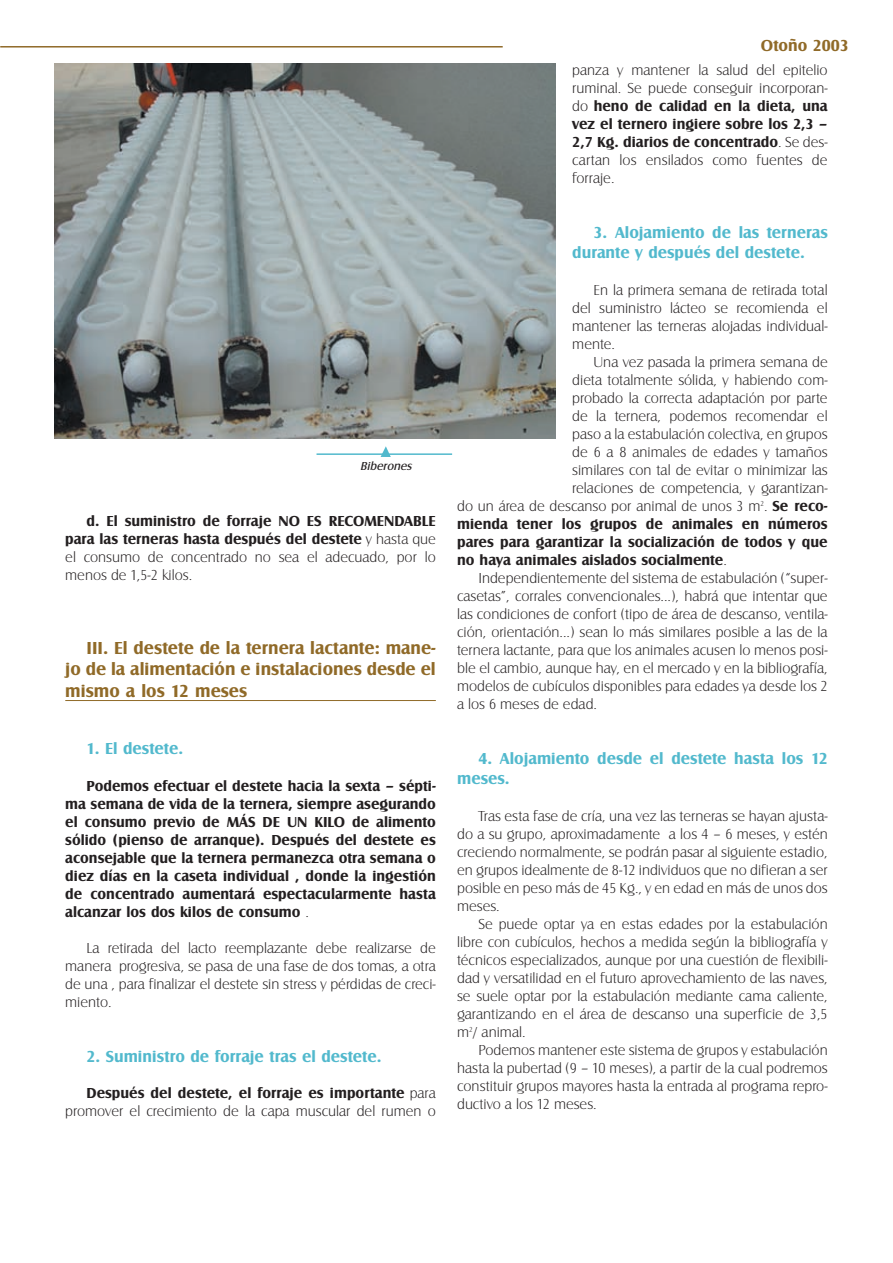
<style>
.page{position:relative;width:893px;height:1263px;background:#fff}
.page>*{position:absolute;margin:0;border:0;box-sizing:border-box;transform-origin:0 0}
.t1{font:700 18px/21.6px "Castle T";color:#906a28;text-align:justify}
.t2{font:700 16.5px/19.8px "Castle T";color:#52b9cd}
.t3{font:700 16.5px "Castle T";color:#906a28}
.t4{font:15px/18px "Castle T Ligh";color:#231f20;text-align:justify}
.t5{font:700 15px/18px "Castle T";color:#231f20;text-align:justify}
.t6{font:italic 12px "Castle T";color:#231f20}
.s1{font-family:"Castle T Ligh";font-weight:400}
.s2{font-family:"Castle T";font-weight:700}
</style>
<div class="page">
<hr style="left:0;top:46px;width:503px;height:2px;background:#906a28">
<hr style="left:65px;top:700px;width:371px;height:1px;background:#906a28">
<img style="left:54px;top:64px;width:502px;height:374px">
<svg style="left:381px;top:446px;width:10px;height:11px"></svg>
<hr style="left:316px;top:453px;width:136px;height:2px;background:#52b9cd">
<p class="t6" style="left:360px;top:458px;width:55px">Biberones</p>
<p class="t5" style="left:65px;top:512px;width:372px;text-align:right">d. El suministro de forraje NO ES RECOMENDABLE para las terneras hasta después del destete <span class="s1">y hasta que</span></p>
<p class="t4" style="left:65px;top:548px;width:372px">el consumo de concentrado no sea el adecuado, por lo menos de 1,5-2 kilos.</p>
<p class="t1" style="left:65px;top:637px;width:372px;text-indent:21px">III. El destete de la ternera lactante: mane&shy;jo de la alimentación e instalaciones desde el mismo a los 12 meses</p>
<p class="t2" style="left:87px;top:738px;width:98px">1. El destete.</p>
<p class="t5" style="left:65px;top:776px;width:372px;text-indent:21px">Podemos efectuar el destete hacia la sexta – sépti&shy;ma semana de vida de la ternera, siempre asegurando el consumo previo de MÁS DE UN KILO de alimento sólido (pienso de arranque). Después del destete es aconsejable que la ternera permanezca otra semana o diez días en la caseta individual , donde la ingestión de concentrado aumentará espectacularmente hasta alcanzar los dos kilos de consumo <span class="s1">.</span></p>
<p class="t4" style="left:65px;top:938px;width:372px;text-indent:21px">La retirada del lacto reemplazante debe realizarse de manera progresiva, se pasa de una fase de dos tomas, a otra de una , para finalizar el destete sin stress y pérdidas de creci&shy;miento.</p>
<p class="t2" style="left:87px;top:1046px;width:296px">2. Suministro de forraje tras el destete.</p>
<p class="t5" style="left:87px;top:1084px;width:351px">Después del destete, el forraje es importante <span class="s1">para</span></p>
<p class="t4" style="left:65px;top:1102px;width:372px">promover el crecimiento de la capa muscular del rumen o</p>
<p class="t3" style="left:761px;top:36px;width:89px">Otoño 2003</p>
<p class="t4" style="left:572px;top:61px;width:257px">panza y mantener la salud del epitelio ruminal. Se puede conseguir incorporan-</p>
<p class="t5" style="left:572px;top:97px;width:257px"><span class="s1">do</span> heno de calidad en la dieta, una vez el ternero ingiere sobre los 2,3 – 2,7 Kg. diarios de concentrado<span class="s1">. Se des-</span></p>
<p class="t4" style="left:572px;top:151px;width:257px">cartan los ensilados como fuentes de forraje.</p>
<p class="t2" style="left:572px;top:223px;width:257px;text-indent:21px">3. Alojamiento de las terneras durante y después del destete.</p>
<p class="t4" style="left:572px;top:281px;width:257px;text-indent:21px">En la primera semana de retirada total del suministro lácteo se recomienda el mantener las terneras alojadas individual&shy;mente.</p>
<p class="t4" style="left:457px;top:353px;width:372px;text-align:right">Una vez pasada la primera semana de<br>dieta totalmente sólida, y habiendo com-<br>probado la correcta adaptación por parte<br>de la ternera, podemos recomendar el<br>paso a la estabulación colectiva, en grupos<br>de 6 a 8 animales de edades y tamaños<br>similares con tal de evitar o minimizar las<br>relaciones de competencia, y garantizan-<br>do un área de descanso por animal de unos 3 m<sup>2</sup>. <span class="s2">Se reco-</span></p>
<p class="t5" style="left:457px;top:515px;width:372px">mienda tener los grupos de animales en números pares para garantizar la socialización de todos y que no haya animales aislados socialmente<span class="s1">.</span></p>
<p class="t4" style="left:457px;top:569px;width:372px;text-indent:21px">Independientemente del sistema de estabulación (“super&shy;casetas”, corrales convencionales...), habrá que intentar que las condiciones de confort (tipo de área de descanso, ventila&shy;ción, orientación...) sean lo más similares posible a las de la ternera lactante, para que los animales acusen lo menos posi&shy;ble el cambio, aunque hay, en el mercado y en la bibliografía, modelos de cubículos disponibles para edades ya desde los 2 a los 6 meses de edad.</p>
<p class="t2" style="left:457px;top:748px;width:372px;text-indent:21px">4. Alojamiento desde el destete hasta los 12 meses.</p>
<p class="t4" style="left:457px;top:806px;width:372px;text-indent:21px">Tras esta fase de cría, una vez las terneras se hayan ajusta&shy;do a su grupo, aproximadamente a los 4 – 6 meses, y estén creciendo normalmente, se podrán pasar al siguiente estadio, en grupos idealmente de 8-12 individuos que no difieran a ser posible en peso más de 45 Kg., y en edad en más de unos dos meses.</p>
<p class="t4" style="left:457px;top:914px;width:372px;text-indent:21px">Se puede optar ya en estas edades por la estabulación libre con cubículos, hechos a medida según la bibliografía y técnicos especializados, aunque por una cuestión de flexibili&shy;dad y versatilidad en el futuro aprovechamiento de las naves, se suele optar por la estabulación mediante cama caliente, garantizando en el área de descanso una superficie de 3,5 m<sup>2</sup>/ animal.</p>
<p class="t4" style="left:457px;top:1040px;width:372px;text-indent:21px">Podemos mantener este sistema de grupos y estabulación hasta la pubertad (9 – 10 meses), a partir de la cual podremos constituir grupos mayores hasta la entrada al programa repro&shy;ductivo a los 12 meses.</p>
</div>
